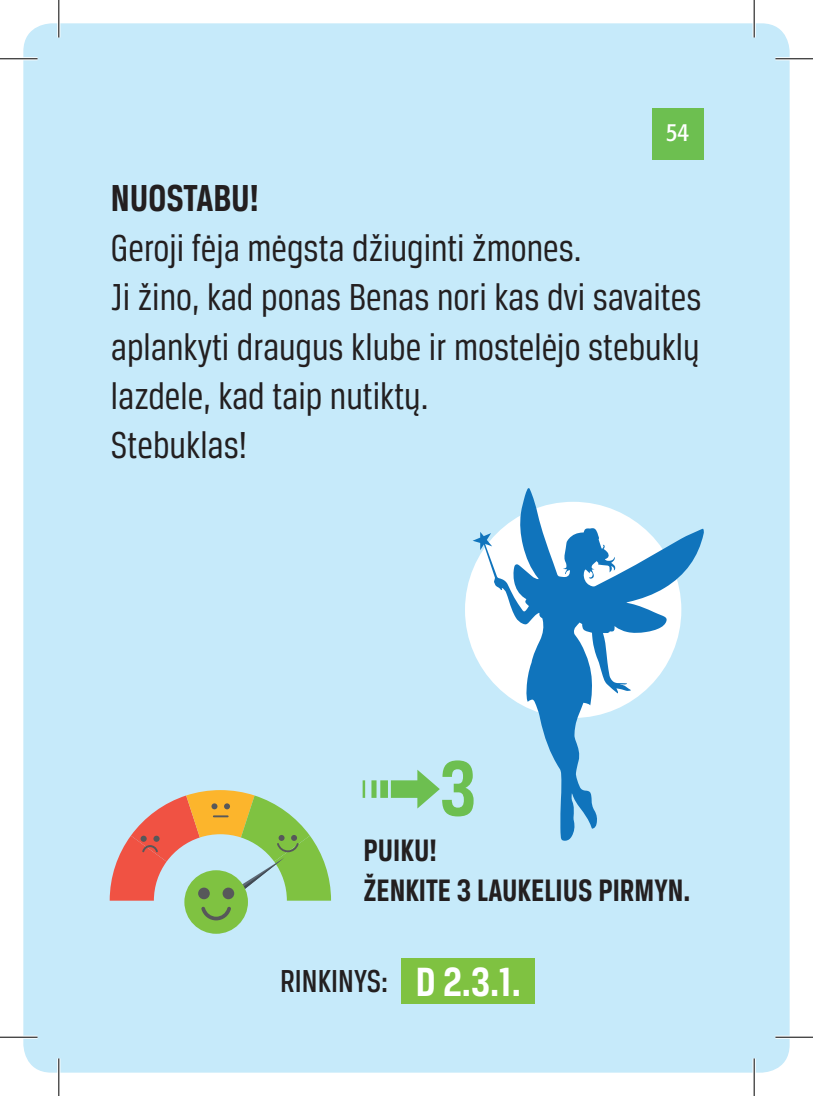
<style>
.page{position:relative;width:813px;height:1096px;background:#fff}
.page>*{position:absolute;margin:0;border:0;box-sizing:border-box;transform-origin:0 0}
.t1{font:700 83px "Breuer Condensed";color:#6dbf50}
.t2{font:40px/49.2px "Breuer Condensed";color:#231f20}
.t3{font:700 40px "Breuer Condensed";color:#231f20}
.t4{font:500 33.75px "Breuer Condensed";color:#231f20}
.t5{font:700 33px/39.2px "Breuer Condensed";color:#231f20}
.t6{font:condensed 25.75px "Formata";color:#fff}
.s1{font-weight:700;font-size:43.5px;color:#fff}
</style>
<div class="page">
<div style="left:23px;top:23px;width:766px;height:1049px;background:#c6eafa;border-radius:28px"></div>
<div style="left:651px;top:108px;width:51px;height:51px;background:#6dbf50"></div>
<svg style="left:362px;top:770px;width:77px;height:38px"></svg>
<div style="left:401px;top:958px;width:133px;height:45px;background:#7fc241"></div>
<svg style="left:472px;top:488px;width:231px;height:352px"></svg>
<div style="left:184px;top:870px;width:64px;height:63px;background:#7fc241;border-radius:50%"></div>
<svg style="left:110px;top:790px;width:221px;height:131px"></svg>
<div style="left:198px;top:887px;width:12px;height:12px;background:#57585a;border-radius:50%"></div>
<div style="left:222px;top:887px;width:12px;height:12px;background:#57585a;border-radius:50%"></div>
<hr style="left:0;top:57px;width:38px;height:3px;background:#fff">
<hr style="left:775px;top:57px;width:37px;height:3px;background:#fff">
<hr style="left:0;top:1035px;width:38px;height:3px;background:#fff">
<hr style="left:775px;top:1035px;width:37px;height:3px;background:#fff">
<hr style="left:57px;top:0;width:3px;height:37px;background:#fff">
<hr style="left:57px;top:1058px;width:3px;height:37px;background:#fff">
<hr style="left:752px;top:0;width:3px;height:37px;background:#fff">
<hr style="left:752px;top:1058px;width:3px;height:37px;background:#fff">
<hr style="left:0;top:58px;width:38px;height:1px;background:#000">
<hr style="left:775px;top:58px;width:37px;height:1px;background:#000">
<hr style="left:0;top:1036px;width:38px;height:1px;background:#000">
<hr style="left:775px;top:1036px;width:37px;height:1px;background:#000">
<hr style="left:58px;top:0;width:1px;height:37px;background:#000">
<hr style="left:58px;top:1058px;width:1px;height:37px;background:#000">
<hr style="left:753px;top:0;width:1px;height:37px;background:#000">
<hr style="left:753px;top:1058px;width:1px;height:37px;background:#000">
<p class="t6" style="left:665px;top:117px;width:25px">54</p>
<p class="t3" style="left:111px;top:176px;width:149px">NUOSTABU!</p>
<p class="t2" style="left:111px;top:223px;width:591px">Geroji fėja mėgsta džiuginti žmones.<br>Ji žino, kad ponas Benas nori kas dvi savaites aplankyti draugus klube ir mostelėjo stebuklų lazdele, kad taip nutiktų.<br>Stebuklas!</p>
<h1 class="t1" style="left:439px;top:742px;width:38px">3</h1>
<p class="t5" style="left:363px;top:830px;width:328px">PUIKU!<br>ŽENKITE 3 LAUKELIUS PIRMYN.</p>
<p class="t4" style="left:280px;top:962px;width:242px">RINKINYS: <span class="s1">D 2.3.1.</span></p>
</div>
